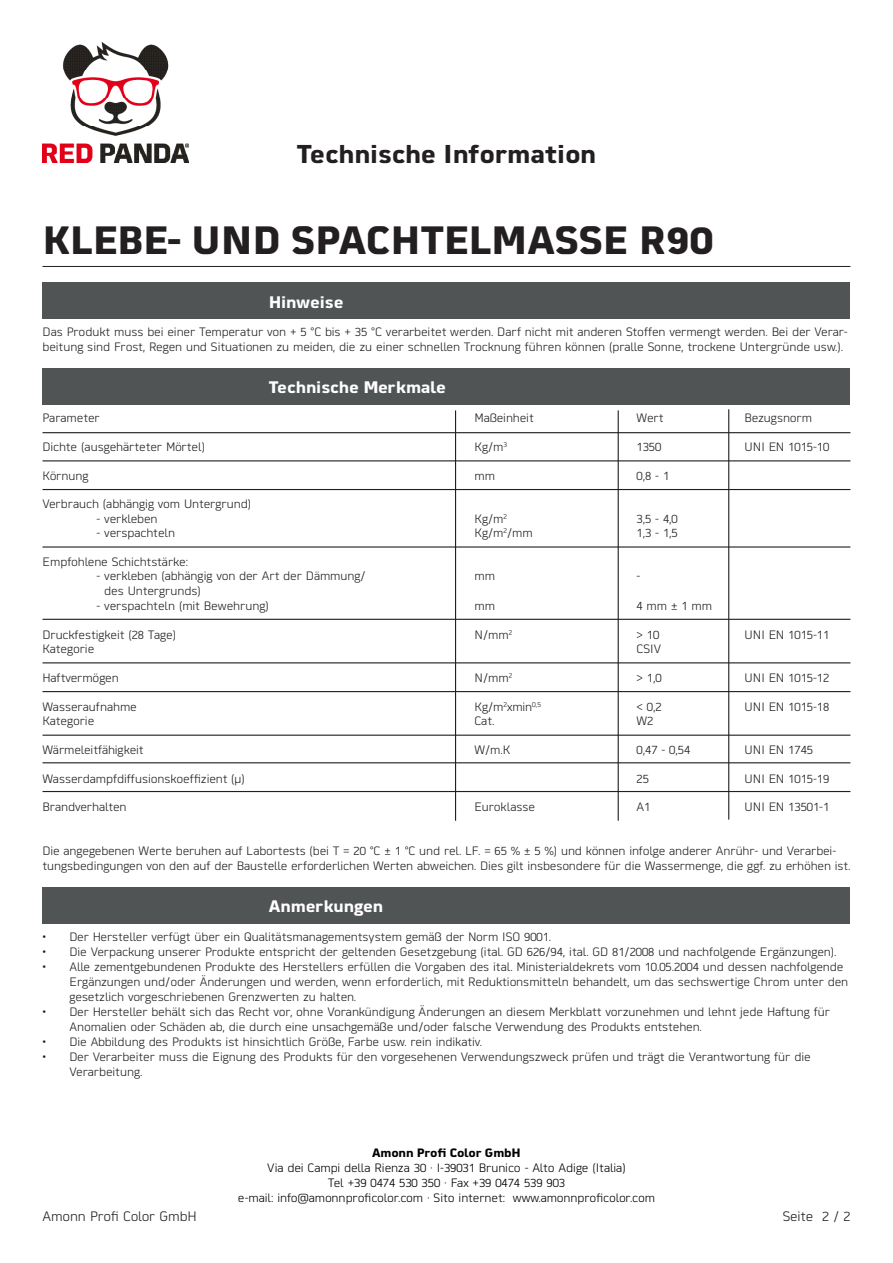
<style>
.page{position:relative;width:893px;height:1263px;background:#fff}
.page>*{position:absolute;margin:0;border:0;box-sizing:border-box;transform-origin:0 0}
.t1{font:700 39px "Martian B";color:#231f20}
.t2{font:700 25.5px "Martian B";letter-spacing:-.01em;color:#231f20}
.Überschrift_Sektion{font:700 16.5px "Martian B";letter-spacing:-.01em;color:#fff}
.t3{font:300 13.5px "Martian B";letter-spacing:-.02em;color:#231f20}
.Überschrift_Sektion-2{font:300 12px/15px "Martian B";letter-spacing:-.01em;color:#231f20}
.Text_Arial_9Pt{font:300 12px "Martian B";letter-spacing:-.01em;color:#000001}
.Text_Arial_9Pt-2{font:700 12px "Martian B";letter-spacing:-.02em;color:#000001}
</style>
<div class="page">
<hr style="left:43px;top:266px;width:807px;height:1px;background:#231f20">
<img style="left:43px;top:43px;width:145px;height:120px">
<div style="left:43px;top:282px;width:807px;height:37px;background:#515455"></div>
<div style="left:43px;top:368px;width:807px;height:36px;background:#515455"></div>
<hr style="left:43px;top:432px;width:807px;height:1px;background:#231f20">
<hr style="left:43px;top:460px;width:807px;height:1px;background:#231f20">
<hr style="left:43px;top:489px;width:807px;height:1px;background:#231f20">
<hr style="left:43px;top:546px;width:807px;height:2px;background:#231f20">
<hr style="left:43px;top:619px;width:807px;height:1px;background:#231f20">
<hr style="left:43px;top:662px;width:807px;height:1px;background:#231f20">
<hr style="left:43px;top:691px;width:807px;height:1px;background:#231f20">
<hr style="left:43px;top:735px;width:807px;height:1px;background:#231f20">
<hr style="left:43px;top:762px;width:807px;height:1px;background:#231f20">
<hr style="left:43px;top:791px;width:807px;height:1px;background:#231f20">
<hr style="left:455px;top:410px;width:1px;height:411px;background:#231f20">
<hr style="left:618px;top:410px;width:1px;height:411px;background:#231f20">
<hr style="left:728px;top:409px;width:1px;height:411px;background:#231f20">
<div style="left:43px;top:887px;width:807px;height:37px;background:#515455"></div>
<h2 class="t2" style="left:297px;top:134px;width:301px">Technische Information</h2>
<h1 class="t1" style="left:43px;top:210px;width:672px">KLEBE- UND SPACHTELMASSE R90</h1>
<p class="Überschrift_Sektion" style="left:269px;top:289px;width:76px">Hinweise</p>
<p class="Überschrift_Sektion-2" style="left:43px;top:324px;width:807px;line-height:14.4px">Das Produkt muss bei einer Temperatur von + 5 °C bis + 35 °C verarbeitet werden. Darf nicht mit anderen Stoffen vermengt werden. Bei der Verar&shy;beitung sind Frost, Regen und Situationen zu meiden, die zu einer schnellen Trocknung führen können (pralle Sonne, trockene Untergründe usw.).</p>
<p class="Überschrift_Sektion" style="left:269px;top:374px;width:179px">Technische Merkmale</p>
<p class="Überschrift_Sektion-2" style="left:43px;top:409px;width:59px">Parameter</p>
<p class="Überschrift_Sektion-2" style="left:475px;top:409px;width:61px">Maßeinheit</p>
<p class="Überschrift_Sektion-2" style="left:637px;top:409px;width:28px">Wert</p>
<p class="Überschrift_Sektion-2" style="left:745px;top:409px;width:69px">Bezugsnorm</p>
<p class="Überschrift_Sektion-2" style="left:43px;top:438px;width:164px">Dichte (ausgehärteter Mörtel)</p>
<p class="Überschrift_Sektion-2" style="left:475px;top:438px;width:34px">Kg/m<sup>3</sup></p>
<p class="Überschrift_Sektion-2" style="left:637px;top:438px;width:26px">1350</p>
<p class="Überschrift_Sektion-2" style="left:745px;top:438px;width:86px">UNI EN 1015-10</p>
<p class="Überschrift_Sektion-2" style="left:43px;top:467px;width:48px">Körnung</p>
<p class="Überschrift_Sektion-2" style="left:475px;top:467px;width:22px">mm</p>
<p class="Überschrift_Sektion-2" style="left:637px;top:467px;width:34px">0,8 - 1</p>
<p class="Überschrift_Sektion-2" style="left:43px;top:496px;width:210px">Verbrauch (abhängig vom Untergrund)</p>
<p class="Überschrift_Sektion-2" style="left:97px;top:510px;width:63px">- verkleben</p>
<p class="Überschrift_Sektion-2" style="left:475px;top:510px;width:34px">Kg/m<sup>2</sup></p>
<p class="Überschrift_Sektion-2" style="left:637px;top:510px;width:43px">3,5 - 4,0</p>
<p class="Überschrift_Sektion-2" style="left:97px;top:525px;width:80px">- verspachteln</p>
<p class="Überschrift_Sektion-2" style="left:475px;top:525px;width:60px">Kg/m<sup>2</sup>/mm</p>
<p class="Überschrift_Sektion-2" style="left:637px;top:525px;width:43px">1,3 - 1,5</p>
<p class="Überschrift_Sektion-2" style="left:43px;top:553px;width:147px">Empfohlene Schichtstärke:</p>
<p class="Überschrift_Sektion-2" style="left:97px;top:568px;width:271px">- verkleben (abhängig von der Art der Dämmung/</p>
<p class="Überschrift_Sektion-2" style="left:475px;top:568px;width:22px">mm</p>
<p class="Überschrift_Sektion-2" style="left:637px;top:568px;width:5px">-</p>
<p class="Überschrift_Sektion-2" style="left:104px;top:582px;width:98px">des Untergrunds)</p>
<p class="Überschrift_Sektion-2" style="left:97px;top:597px;width:174px">- verspachteln (mit Bewehrung)</p>
<p class="Überschrift_Sektion-2" style="left:475px;top:597px;width:22px">mm</p>
<p class="Überschrift_Sektion-2" style="left:637px;top:597px;width:77px">4 mm ± 1 mm</p>
<p class="Überschrift_Sektion-2" style="left:43px;top:626px;width:135px">Druckfestigkeit (28 Tage)</p>
<p class="Überschrift_Sektion-2" style="left:475px;top:626px;width:39px">N/mm<sup>2</sup></p>
<p class="Überschrift_Sektion-2" style="left:637px;top:626px;width:24px">&gt; 10</p>
<p class="Überschrift_Sektion-2" style="left:745px;top:626px;width:86px">UNI EN 1015-11</p>
<p class="Überschrift_Sektion-2" style="left:43px;top:640px;width:53px">Kategorie</p>
<p class="Überschrift_Sektion-2" style="left:637px;top:640px;width:26px">CSIV</p>
<p class="Überschrift_Sektion-2" style="left:43px;top:669px;width:78px">Haftvermögen</p>
<p class="Überschrift_Sektion-2" style="left:475px;top:669px;width:39px">N/mm<sup>2</sup></p>
<p class="Überschrift_Sektion-2" style="left:637px;top:669px;width:27px">&gt; 1,0</p>
<p class="Überschrift_Sektion-2" style="left:745px;top:669px;width:86px">UNI EN 1015-12</p>
<p class="Überschrift_Sektion-2" style="left:43px;top:698px;width:96px">Wasseraufnahme</p>
<p class="Überschrift_Sektion-2" style="left:475px;top:698px;width:68px">Kg/m<sup>2</sup>xmin<sup>0,5</sup></p>
<p class="Überschrift_Sektion-2" style="left:637px;top:698px;width:27px">&lt; 0,2</p>
<p class="Überschrift_Sektion-2" style="left:745px;top:698px;width:86px">UNI EN 1015-18</p>
<p class="Überschrift_Sektion-2" style="left:43px;top:712px;width:53px">Kategorie</p>
<p class="Überschrift_Sektion-2" style="left:475px;top:712px;width:21px">Cat.</p>
<p class="Überschrift_Sektion-2" style="left:637px;top:712px;width:18px">W2</p>
<p class="Überschrift_Sektion-2" style="left:43px;top:741px;width:103px">Wärmeleitfähigkeit</p>
<p class="Überschrift_Sektion-2" style="left:475px;top:741px;width:37px">W/m.K</p>
<p class="Überschrift_Sektion-2" style="left:637px;top:741px;width:55px">0,47 - 0,54</p>
<p class="Überschrift_Sektion-2" style="left:745px;top:741px;width:70px">UNI EN 1745</p>
<p class="Überschrift_Sektion-2" style="left:43px;top:770px;width:204px">Wasserdampfdiffusionskoeffizient (µ)</p>
<p class="Überschrift_Sektion-2" style="left:637px;top:770px;width:14px">25</p>
<p class="Überschrift_Sektion-2" style="left:745px;top:770px;width:86px">UNI EN 1015-19</p>
<p class="Überschrift_Sektion-2" style="left:43px;top:799px;width:86px">Brandverhalten</p>
<p class="Überschrift_Sektion-2" style="left:475px;top:799px;width:62px">Euroklasse</p>
<p class="Überschrift_Sektion-2" style="left:637px;top:799px;width:15px">A1</p>
<p class="Überschrift_Sektion-2" style="left:745px;top:799px;width:86px">UNI EN 13501-1</p>
<p class="Überschrift_Sektion-2" style="left:43px;top:843px;width:809px">Die angegebenen Werte beruhen auf Labortests (bei T = 20 °C ± 1 °C und rel. LF. = 65 % ± 5 %) und können infolge anderer Anrühr- und Verarbei&shy;tungsbedingungen von den auf der Baustelle erforderlichen Werten abweichen. Dies gilt insbesondere für die Wassermenge, die ggf. zu erhöhen ist.</p>
<p class="Überschrift_Sektion" style="left:269px;top:893px;width:116px">Anmerkungen</p>
<p class="Überschrift_Sektion-2" style="left:43px;top:929px;width:510px">• Der Hersteller verfügt über ein Qualitätsmanagementsystem gemäß der Norm ISO 9001.</p>
<p class="Überschrift_Sektion-2" style="left:43px;top:944px;width:795px">• Die Verpackung unserer Produkte entspricht der geltenden Gesetzgebung (ital. GD 626/94, ital. GD 81/2008 und nachfolgende Ergänzungen).</p>
<p class="Überschrift_Sektion-2" style="left:70px;top:959px;width:780px;text-indent:-27px">• Alle zementgebundenen Produkte des Herstellers erfüllen die Vorgaben des ital. Ministerialdekrets vom 10.05.2004 und dessen nachfolgende<br>Ergänzungen und/oder Änderungen und werden, wenn erforderlich, mit Reduktionsmitteln behandelt, um das sechswertige Chrom unter den gesetzlich vorgeschriebenen Grenzwerten zu halten.</p>
<p class="Überschrift_Sektion-2" style="left:70px;top:1004px;width:762px;text-indent:-27px">• Der Hersteller behält sich das Recht vor, ohne Vorankündigung Änderungen an diesem Merkblatt vorzunehmen und lehnt jede Haftung für<br>Anomalien oder Schäden ab, die durch eine unsachgemäße und/oder falsche Verwendung des Produkts entstehen.</p>
<p class="Überschrift_Sektion-2" style="left:43px;top:1034px;width:441px">• Die Abbildung des Produkts ist hinsichtlich Größe, Farbe usw. rein indikativ.</p>
<p class="Überschrift_Sektion-2" style="left:70px;top:1049px;width:743px;text-indent:-27px">• Der Verarbeiter muss die Eignung des Produkts für den vorgesehenen Verwendungszweck prüfen und trägt die Verantwortung für die<br>Verarbeitung.</p>
<p class="Text_Arial_9Pt-2" style="left:372px;top:1143px;width:150px">Amonn Profi Color GmbH</p>
<p class="Text_Arial_9Pt" style="left:267px;top:1159px;width:360px">Via dei Campi della Rienza 30 ∙ I-39031 Brunico - Alto Adige (Italia)</p>
<p class="Text_Arial_9Pt" style="left:328px;top:1174px;width:239px">Tel +39 0474 530 350 ∙ Fax +39 0474 539 903</p>
<p class="Text_Arial_9Pt" style="left:238px;top:1189px;width:419px">e-mail: info@amonnproficolor.com ∙ Sito internet: www.amonnproficolor.com</p>
<p class="t3" style="left:43px;top:1206px;width:156px">Amonn Profi Color GmbH</p>
<p class="t3" style="left:783px;top:1206px;width:69px">Seite 2 / 2</p>
</div>
